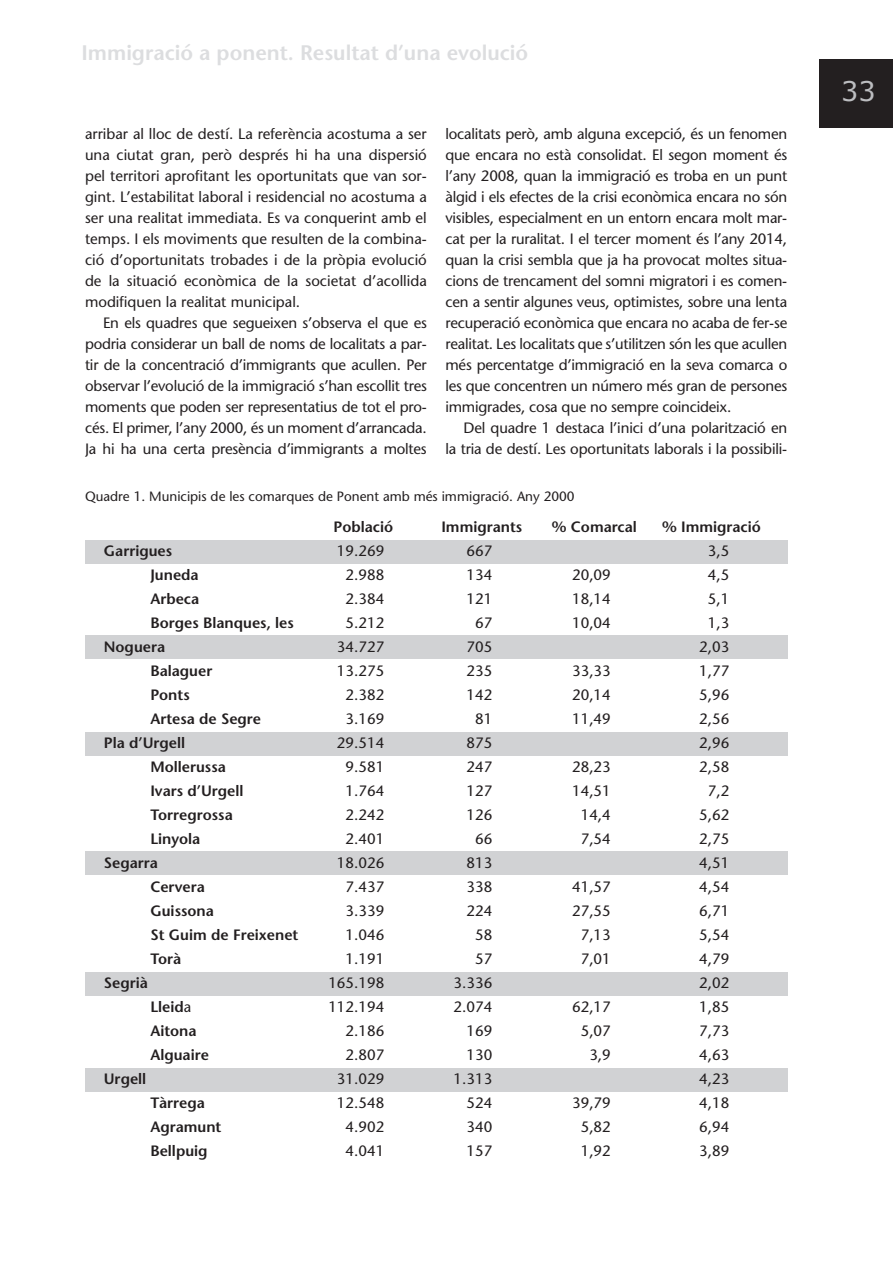
<style>
.page{position:relative;width:893px;height:1263px;background:#fff}
.page>*{position:absolute;margin:0;border:0;box-sizing:border-box;transform-origin:0 0}
.t1{font:27px "Verdana";color:#bcbdc0}
.t2{font:600 21px "Stone Sans";color:#dcdddf}
.t3{font:15px/21px "Stone Sans";color:#231f20;text-align:justify}
.t4{font:600 15px "Stone Sans";color:#231f20}
.t5{font:13.5px "Stone Sans";color:#231f20}
.s1{font-weight:400}
</style>
<div class="page">
<div style="left:85px;top:540px;width:702px;height:23px;background:#d1d2d4"></div>
<div style="left:85px;top:732px;width:702px;height:24px;background:#d1d2d4"></div>
<div style="left:85px;top:636px;width:702px;height:23px;background:#d1d2d4"></div>
<div style="left:85px;top:851px;width:702px;height:24px;background:#d1d2d4"></div>
<div style="left:85px;top:973px;width:702px;height:23px;background:#d1d2d4"></div>
<div style="left:85px;top:1068px;width:702px;height:24px;background:#d1d2d4"></div>
<div style="left:819px;top:60px;width:74px;height:68px;background:#231f20"></div>
<h2 class="t2" style="left:81px;top:40px;width:448px">Immigració a ponent. Resultat d’una evolució</h2>
<p class="t3" style="left:445px;top:123px;width:343px">localitats però, amb alguna excepció, és un fenomen que encara no està consolidat. El segon moment és l’any 2008, quan la immigració es troba en un punt àlgid i els efectes de la crisi econòmica encara no són visibles, especialment en un entorn encara molt mar&shy;cat per la ruralitat. I el tercer moment és l’any 2014, quan la crisi sembla que ja ha provocat moltes situa&shy;cions de trencament del somni migratori i es comen&shy;cen a sentir algunes veus, optimistes, sobre una lenta recuperació econòmica que encara no acaba de fer-se realitat. Les localitats que s’utilitzen són les que acullen més percentatge d’immigració en la seva comarca o les que concentren un número més gran de persones immigrades, cosa que no sempre coincideix.</p>
<p class="t3" style="left:445px;top:417px;width:343px;text-align:right">Del quadre 1 destaca l’inici d’una polarització en<br>la tria de destí. Les oportunitats laborals i la possibili-</p>
<p class="t5" style="left:85px;top:488px;width:491px">Quadre 1. Municipis de les comarques de Ponent amb més immigració. Any 2000</p>
<p class="t4" style="left:333px;top:518px;width:61px">Població</p>
<p class="t4" style="left:441px;top:518px;width:83px">Immigrants</p>
<p class="t4" style="left:552px;top:518px;width:86px">% Comarcal</p>
<p class="t4" style="left:662px;top:518px;width:100px">% Immigració</p>
<p class="t4" style="left:104px;top:542px;width:70px">Garrigues</p>
<p class="t3" style="left:337px;top:540px;width:49px">19.269</p>
<p class="t3" style="left:466px;top:540px;width:27px">667</p>
<p class="t3" style="left:708px;top:540px;width:23px">3,5</p>
<p class="t4" style="left:150px;top:566px;width:50px">Juneda</p>
<p class="t3" style="left:346px;top:564px;width:40px">2.988</p>
<p class="t3" style="left:466px;top:564px;width:27px">134</p>
<p class="t3" style="left:572px;top:564px;width:40px">20,09</p>
<p class="t3" style="left:708px;top:564px;width:23px">4,5</p>
<p class="t4" style="left:150px;top:590px;width:50px">Arbeca</p>
<p class="t3" style="left:346px;top:588px;width:40px">2.384</p>
<p class="t3" style="left:466px;top:588px;width:27px">121</p>
<p class="t3" style="left:572px;top:588px;width:40px">18,14</p>
<p class="t3" style="left:708px;top:588px;width:23px">5,1</p>
<p class="t4" style="left:150px;top:614px;width:145px">Borges Blanques, les</p>
<p class="t3" style="left:346px;top:612px;width:40px">5.212</p>
<p class="t3" style="left:475px;top:612px;width:19px">67</p>
<p class="t3" style="left:572px;top:612px;width:40px">10,04</p>
<p class="t3" style="left:708px;top:612px;width:23px">1,3</p>
<p class="t4" style="left:104px;top:638px;width:63px">Noguera</p>
<p class="t3" style="left:337px;top:636px;width:49px">34.727</p>
<p class="t3" style="left:466px;top:636px;width:27px">705</p>
<p class="t3" style="left:699px;top:636px;width:32px">2,03</p>
<p class="t4" style="left:150px;top:662px;width:64px">Balaguer</p>
<p class="t3" style="left:337px;top:660px;width:49px">13.275</p>
<p class="t3" style="left:466px;top:660px;width:27px">235</p>
<p class="t3" style="left:572px;top:660px;width:40px">33,33</p>
<p class="t3" style="left:699px;top:660px;width:32px">1,77</p>
<p class="t4" style="left:150px;top:686px;width:41px">Ponts</p>
<p class="t3" style="left:346px;top:684px;width:40px">2.382</p>
<p class="t3" style="left:466px;top:684px;width:27px">142</p>
<p class="t3" style="left:572px;top:684px;width:40px">20,14</p>
<p class="t3" style="left:699px;top:684px;width:32px">5,96</p>
<p class="t4" style="left:150px;top:710px;width:112px">Artesa de Segre</p>
<p class="t3" style="left:346px;top:708px;width:40px">3.169</p>
<p class="t3" style="left:475px;top:708px;width:19px">81</p>
<p class="t3" style="left:572px;top:708px;width:40px">11,49</p>
<p class="t3" style="left:699px;top:708px;width:32px">2,56</p>
<p class="t4" style="left:104px;top:734px;width:83px">Pla d’Urgell</p>
<p class="t3" style="left:337px;top:732px;width:49px">29.514</p>
<p class="t3" style="left:466px;top:732px;width:27px">875</p>
<p class="t3" style="left:699px;top:732px;width:32px">2,96</p>
<p class="t4" style="left:150px;top:758px;width:77px">Mollerussa</p>
<p class="t3" style="left:346px;top:756px;width:40px">9.581</p>
<p class="t3" style="left:466px;top:756px;width:27px">247</p>
<p class="t3" style="left:572px;top:756px;width:40px">28,23</p>
<p class="t3" style="left:699px;top:756px;width:32px">2,58</p>
<p class="t4" style="left:150px;top:782px;width:95px">Ivars d’Urgell</p>
<p class="t3" style="left:346px;top:780px;width:40px">1.764</p>
<p class="t3" style="left:466px;top:780px;width:27px">127</p>
<p class="t3" style="left:572px;top:780px;width:40px">14,51</p>
<p class="t3" style="left:708px;top:780px;width:23px">7,2</p>
<p class="t4" style="left:150px;top:806px;width:84px">Torregrossa</p>
<p class="t3" style="left:346px;top:804px;width:40px">2.242</p>
<p class="t3" style="left:466px;top:804px;width:27px">126</p>
<p class="t3" style="left:581px;top:804px;width:32px">14,4</p>
<p class="t3" style="left:699px;top:804px;width:32px">5,62</p>
<p class="t4" style="left:150px;top:830px;width:52px">Linyola</p>
<p class="t3" style="left:346px;top:828px;width:40px">2.401</p>
<p class="t3" style="left:475px;top:828px;width:19px">66</p>
<p class="t3" style="left:581px;top:828px;width:32px">7,54</p>
<p class="t3" style="left:699px;top:828px;width:32px">2,75</p>
<p class="t4" style="left:104px;top:854px;width:56px">Segarra</p>
<p class="t3" style="left:337px;top:852px;width:49px">18.026</p>
<p class="t3" style="left:466px;top:852px;width:27px">813</p>
<p class="t3" style="left:699px;top:852px;width:32px">4,51</p>
<p class="t4" style="left:150px;top:878px;width:56px">Cervera</p>
<p class="t3" style="left:346px;top:876px;width:40px">7.437</p>
<p class="t3" style="left:466px;top:876px;width:27px">338</p>
<p class="t3" style="left:572px;top:876px;width:40px">41,57</p>
<p class="t3" style="left:699px;top:876px;width:32px">4,54</p>
<p class="t4" style="left:150px;top:902px;width:65px">Guissona</p>
<p class="t3" style="left:346px;top:900px;width:40px">3.339</p>
<p class="t3" style="left:466px;top:900px;width:27px">224</p>
<p class="t3" style="left:572px;top:900px;width:40px">27,55</p>
<p class="t3" style="left:699px;top:900px;width:32px">6,71</p>
<p class="t4" style="left:150px;top:926px;width:150px">St Guim de Freixenet</p>
<p class="t3" style="left:346px;top:924px;width:40px">1.046</p>
<p class="t3" style="left:475px;top:924px;width:19px">58</p>
<p class="t3" style="left:581px;top:924px;width:32px">7,13</p>
<p class="t3" style="left:699px;top:924px;width:32px">5,54</p>
<p class="t4" style="left:150px;top:950px;width:32px">Torà</p>
<p class="t3" style="left:346px;top:948px;width:40px">1.191</p>
<p class="t3" style="left:475px;top:948px;width:19px">57</p>
<p class="t3" style="left:581px;top:948px;width:32px">7,01</p>
<p class="t3" style="left:699px;top:948px;width:32px">4,79</p>
<p class="t4" style="left:104px;top:974px;width:46px">Segrià</p>
<p class="t3" style="left:328px;top:972px;width:57px">165.198</p>
<p class="t3" style="left:454px;top:972px;width:40px">3.336</p>
<p class="t3" style="left:699px;top:972px;width:32px">2,02</p>
<p class="t4" style="left:150px;top:998px;width:42px">Lleid<span class="s1">a</span></p>
<p class="t3" style="left:328px;top:996px;width:57px">112.194</p>
<p class="t3" style="left:454px;top:996px;width:40px">2.074</p>
<p class="t3" style="left:572px;top:996px;width:40px">62,17</p>
<p class="t3" style="left:699px;top:996px;width:32px">1,85</p>
<p class="t4" style="left:150px;top:1022px;width:48px">Aitona</p>
<p class="t3" style="left:346px;top:1020px;width:40px">2.186</p>
<p class="t3" style="left:466px;top:1020px;width:27px">169</p>
<p class="t3" style="left:581px;top:1020px;width:32px">5,07</p>
<p class="t3" style="left:699px;top:1020px;width:32px">7,73</p>
<p class="t4" style="left:150px;top:1046px;width:60px">Alguaire</p>
<p class="t3" style="left:346px;top:1044px;width:40px">2.807</p>
<p class="t3" style="left:466px;top:1044px;width:27px">130</p>
<p class="t3" style="left:589px;top:1044px;width:23px">3,9</p>
<p class="t3" style="left:699px;top:1044px;width:32px">4,63</p>
<p class="t4" style="left:104px;top:1070px;width:44px">Urgell</p>
<p class="t3" style="left:337px;top:1068px;width:49px">31.029</p>
<p class="t3" style="left:454px;top:1068px;width:40px">1.313</p>
<p class="t3" style="left:699px;top:1068px;width:32px">4,23</p>
<p class="t4" style="left:150px;top:1094px;width:56px">Tàrrega</p>
<p class="t3" style="left:337px;top:1092px;width:49px">12.548</p>
<p class="t3" style="left:466px;top:1092px;width:27px">524</p>
<p class="t3" style="left:572px;top:1092px;width:40px">39,79</p>
<p class="t3" style="left:699px;top:1092px;width:32px">4,18</p>
<p class="t4" style="left:150px;top:1118px;width:73px">Agramunt</p>
<p class="t3" style="left:346px;top:1116px;width:40px">4.902</p>
<p class="t3" style="left:466px;top:1116px;width:27px">340</p>
<p class="t3" style="left:581px;top:1116px;width:32px">5,82</p>
<p class="t3" style="left:699px;top:1116px;width:32px">6,94</p>
<p class="t4" style="left:150px;top:1142px;width:59px">Bellpuig</p>
<p class="t3" style="left:346px;top:1140px;width:40px">4.041</p>
<p class="t3" style="left:466px;top:1140px;width:27px">157</p>
<p class="t3" style="left:581px;top:1140px;width:32px">1,92</p>
<p class="t3" style="left:699px;top:1140px;width:32px">3,89</p>
<p class="t3" style="left:85px;top:123px;width:343px">arribar al lloc de destí. La referència acostuma a ser una ciutat gran, però després hi ha una dispersió pel territori aprofitant les oportunitats que van sor&shy;gint. L’estabilitat laboral i residencial no acostuma a ser una realitat immediata. Es va conquerint amb el temps. I els moviments que resulten de la combina&shy;ció d’oportunitats trobades i de la pròpia evolució de la situació econòmica de la societat d’acollida modifiquen la realitat municipal.</p>
<p class="t3" style="left:85px;top:312px;width:343px;text-indent:18px">En els quadres que segueixen s’observa el que es podria considerar un ball de noms de localitats a par&shy;tir de la concentració d’immigrants que acullen. Per observar l’evolució de la immigració s’han escollit tres moments que poden ser representatius de tot el pro&shy;cés. El primer, l’any 2000, és un moment d’arrancada.<br>Ja hi ha una certa presència d’immigrants a moltes</p>
<h1 class="t1" style="left:841px;top:72px;width:36px">33</h1>
</div>
